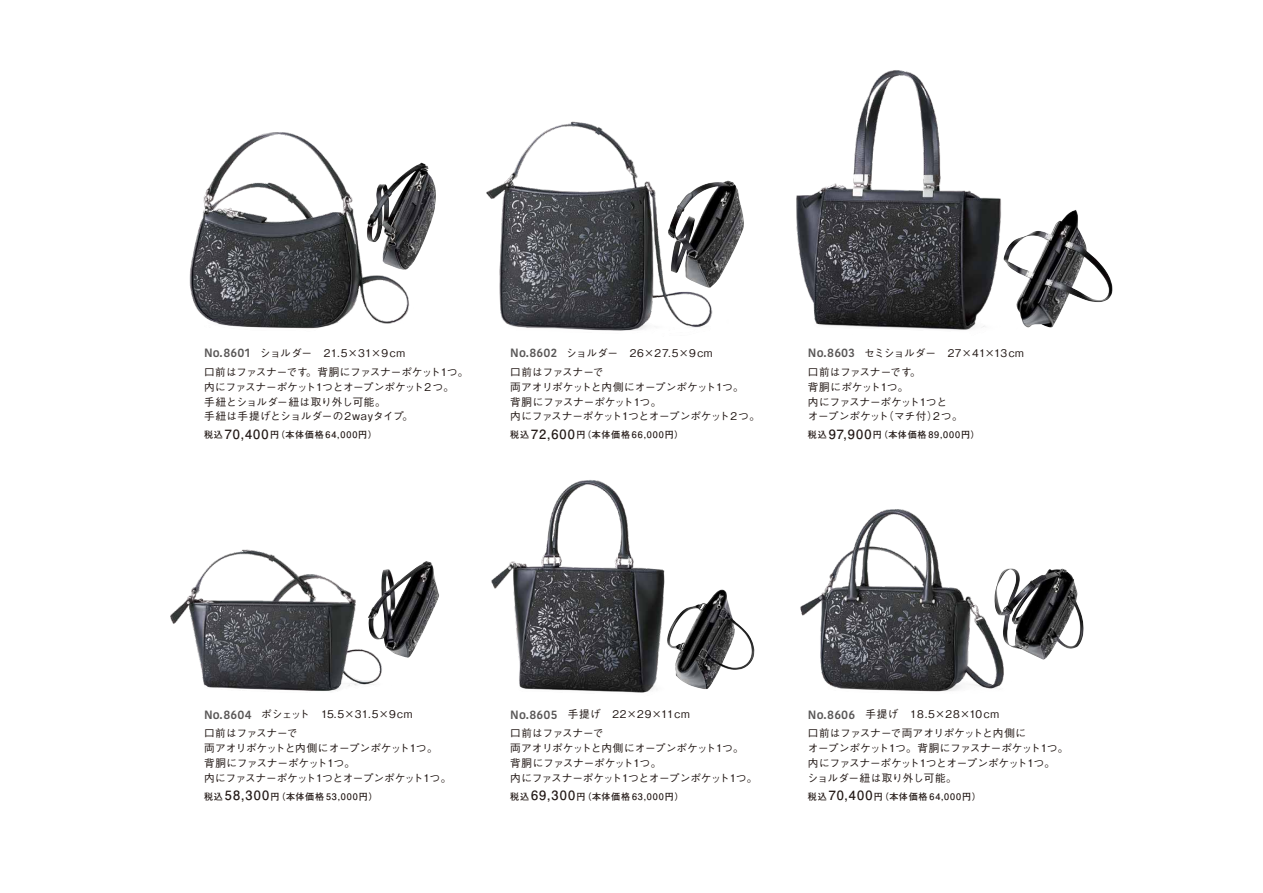
<style>
.page{position:relative;width:1263px;height:893px;background:#fff}
.page>*{position:absolute;margin:0;border:0;box-sizing:border-box;transform-origin:0 0}
.t1{font:500 10.65px/14.9px "Gothic BBB Pro";letter-spacing:-.025em;color:#221815}
.t2{font:500 10.65px/19px "Gothic BBB Pro";letter-spacing:.005em;color:#221815}
.t3{font:500 10.65px/19px "Gothic BBB Pro";letter-spacing:-.005em;color:#221815}
.t4{font:500 10.65px/19px "Gothic BBB Pro";letter-spacing:.015em;color:#221815}
.t5{font:700 9px "Futo Go B101 Pro";letter-spacing:.1em;color:#221815}
.s1{font-family:"Kohinoor Bangla";font-weight:600;font-size:12px;color:#595757}
.s2{font-size:12.75px}
</style>
<div class="page">
<img style="left:170px;top:549px;width:212px;height:142px">
<img style="left:920px;top:520px;width:164px;height:172px">
<img style="left:491px;top:480px;width:429px;height:213px">
<img style="left:368px;top:561px;width:71px;height:97px">
<img style="left:667px;top:590px;width:87px;height:99px">
<img style="left:994px;top:568px;width:89px;height:92px">
<img style="left:189px;top:132px;width:233px;height:197px">
<img style="left:486px;top:121px;width:227px;height:210px">
<img style="left:796px;top:70px;width:205px;height:260px">
<img style="left:367px;top:163px;width:69px;height:107px">
<img style="left:668px;top:180px;width:76px;height:108px">
<img style="left:1003px;top:210px;width:110px;height:118px">
<p class="t1" style="left:204px;top:342px;width:266px;line-height:19px"><span class="s1">No.8601</span> ショルダー　21.5×31×9cm<br>口前はファスナーです。背胴にファスナーポケット１つ。</p>
<p class="t1" style="left:204px;top:378px;width:252px">内にファスナーポケット１つとオープンポケット2つ。手紐とショルダー紐は取り外し可能。<br>手紐は手提げとショルダーの2wayタイプ。</p>
<p class="t5" style="left:204px;top:428px;width:175px">税込 <span class="s2">70,400</span>円（本体価格 64,000円）</p>
<p class="t3" style="left:510px;top:342px;width:204px"><span class="s1">No.8602</span> ショルダー　26×27.5×9cm口前はファスナーで</p>
<p class="t1" style="left:510px;top:378px;width:251px">両アオリポケットと内側にオープンポケット１つ。<br>背胴にファスナーポケット１つ。<br>内にファスナーポケット１つとオープンポケット2つ。</p>
<p class="t5" style="left:510px;top:428px;width:175px">税込 <span class="s2">72,600</span>円（本体価格66,000円）</p>
<p class="t1" style="left:808px;top:342px;width:217px;line-height:19px"><span class="s1">No.8603</span> セミショルダー　27×41×13cm口前はファスナーです。</p>
<p class="t1" style="left:808px;top:378px;width:156px">背胴にポケット１つ。<br>内にファスナーポケット１つと<br>オープンポケット（マチ付）2つ。</p>
<p class="t5" style="left:808px;top:428px;width:173px">税込 <span class="s2">97,900</span>円（本体価格89,000円）</p>
<p class="t1" style="left:204px;top:703px;width:210px;line-height:19px"><span class="s1">No.8604</span> ポシェット　15.5×31.5×9cm口前はファスナーで</p>
<p class="t1" style="left:204px;top:739px;width:249px">両アオリポケットと内側にオープンポケット１つ。<br>背胴にファスナーポケット１つ。<br>内にファスナーポケット１つとオープンポケット１つ。</p>
<p class="t5" style="left:204px;top:789px;width:175px">税込 <span class="s2">58,300</span>円（本体価格53,000円）</p>
<p class="t4" style="left:510px;top:703px;width:181px"><span class="s1">No.8605</span> 手提げ　22×29×11cm口前はファスナーで</p>
<p class="t1" style="left:510px;top:739px;width:249px">両アオリポケットと内側にオープンポケット１つ。<br>背胴にファスナーポケット１つ。<br>内にファスナーポケット１つとオープンポケット１つ。</p>
<p class="t5" style="left:510px;top:789px;width:175px">税込 <span class="s2">69,300</span>円（本体価格63,000円）</p>
<p class="t2" style="left:808px;top:703px;width:220px"><span class="s1">No.8606</span> 手提げ　18.5×28×10cm<br>口前はファスナーで両アオリポケットと内側に</p>
<p class="t1" style="left:807px;top:739px;width:263px">オープンポケット１つ。背胴にファスナーポケット１つ。内にファスナーポケット１つとオープンポケット１つ。<br>ショルダー紐は取り外し可能。</p>
<p class="t5" style="left:808px;top:789px;width:175px">税込 <span class="s2">70,400</span>円（本体価格64,000円）</p>
</div>
